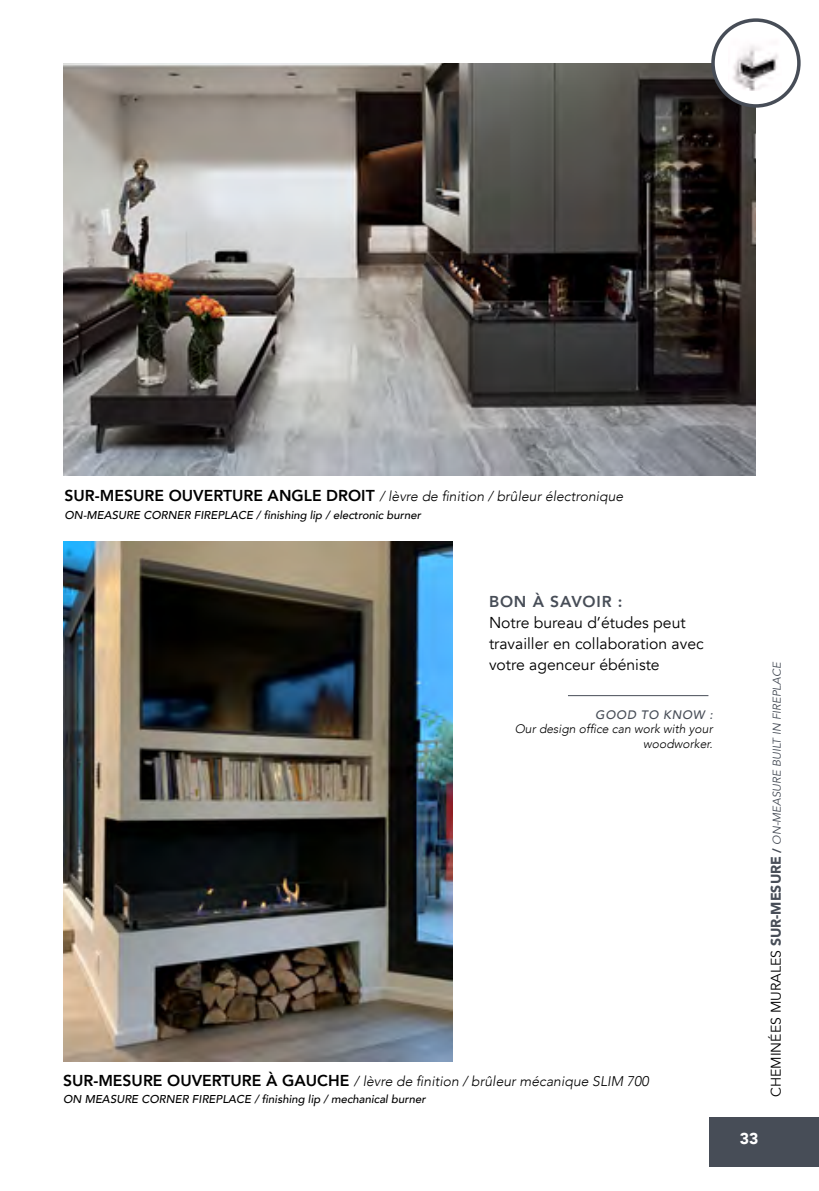
<style>
.page{position:relative;width:819px;height:1191px;background:#fff}
.page>*{position:absolute;margin:0;border:0;box-sizing:border-box;transform-origin:0 0}
.t1{font:15.75px/21px "Avenir";color:#000}
.t2{font:900 15.75px "Avenir";color:#fff}
.t3{font:italic 300 14px "Avenir";color:#000}
.t4{font:italic 300 12.25px/14.7px "Avenir";color:#000;text-align:right}
.t5{font:italic 500 11.38px "Avenir";color:#000}
.t6{font:italic 11.38px "Avenir";letter-spacing:-.005em;color:#474d57}
.s1{font-weight:800;font-style:normal;font-size:15.75px}
.s2{font-weight:800;color:#474d57}
.s3{font-weight:500;color:#474d57}
.s4{font-style:normal;font-size:14px;color:#000}
.s5{font-weight:900;font-style:normal;font-size:14px}
.s6{font-weight:900;font-style:normal}
</style>
<div class="page">
<div style="left:709px;top:1116px;width:110px;height:50px;background:#474d57"></div>
<img style="left:63px;top:63px;width:693px;height:413px">
<div style="left:713px;top:20px;width:85px;height:86px;background:#fff;border-radius:50%"></div>
<div style="left:711px;top:18px;width:89px;height:90px;border:4px solid #474d57;border-radius:50%"></div>
<img style="left:733px;top:45px;width:45px;height:46px">
<img style="left:63px;top:542px;width:389px;height:519px">
<hr style="left:568px;top:695px;width:140px;height:1px;background:#474d57">
<p class="t3" style="left:64px;top:488px;width:560px"><span class="s1">SUR-MESURE OUVERTURE ANGLE DROIT</span> / lèvre de finition / brûleur électronique</p>
<p class="t5" style="left:64px;top:508px;width:358px">ON-MEASURE CORNER FIREPLACE / finishing lip / electronic burner</p>
<p class="t1" style="left:489px;top:591px;width:216px"><span class="s2">BON À SAVOIR :<br></span>Notre bureau d’études peut travailler en collaboration avec votre agenceur ébéniste</p>
<p class="t4" style="left:514px;top:707px;width:199px"><span class="s3">GOOD TO KNOW :<br></span>Our design office can work with your woodworker.</p>
<p class="t3" style="left:63px;top:1072px;width:587px"><span class="s1">SUR-MESURE OUVERTURE À GAUCHE</span> / lèvre de finition / brûleur mécanique SLIM 700</p>
<p class="t5" style="left:63px;top:1092px;width:364px">ON MEASURE CORNER FIREPLACE / finishing lip / mechanical burner</p>
<p class="t6" style="left:770px;top:1097px;width:437px;rotate:-90deg"><span class="s4">CHEMINÉES MURALES</span> <span class="s5">SUR-MESURE</span> <span class="s6">/</span> ON-MEASURE BUILT IN FIREPLACE</p>
<p class="t2" style="left:739px;top:1124px;width:20px">33</p>
</div>
